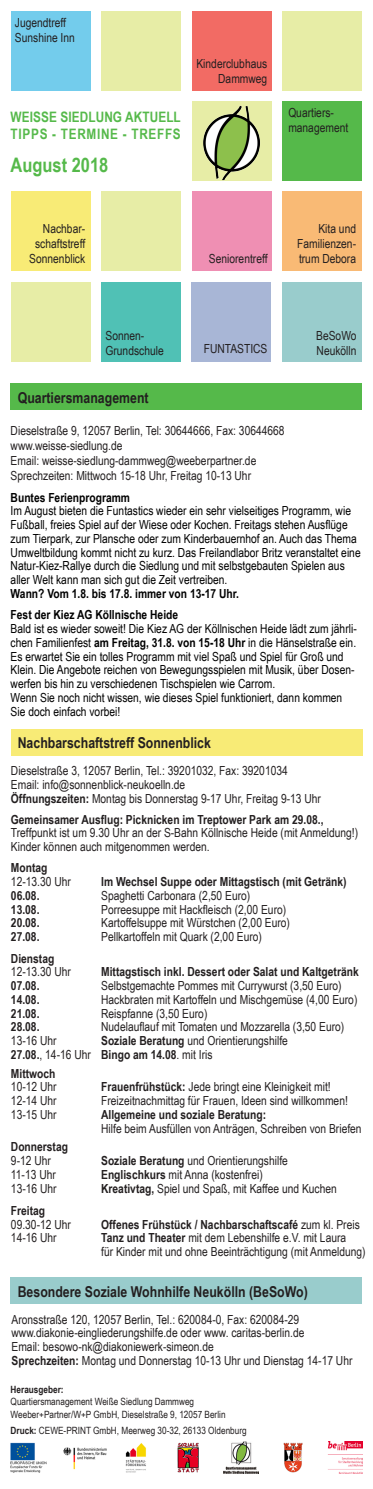
<style>
.page{position:relative;width:373px;height:1489px;background:#fff}
.page>*{position:absolute;margin:0;border:0;box-sizing:border-box;transform-origin:0 0}
.t1{font:700 20px "Arial Narrow";color:#55b94a}
.t2{font:700 15px "Arial Narrow";color:#231f20}
.t3{font:700 14.38px "Arial Narrow";letter-spacing:.005em;color:#55b94a}
.t4{font:700 14.38px "Arial Narrow";letter-spacing:.05em;color:#55b94a}
.t5{font:12.5px/15px "Arial Narrow";color:#231f20}
.t6{font:12.5px/13.8px "Arial Narrow";color:#000}
.t7{font:700 12.5px "Arial Narrow";color:#231f20}
.t8{font:700 12.5px "Arial Narrow";color:#000}
.t9{font:10px "Arial Narrow";color:#231f20}
.t10{font:700 10px "Arial Narrow";color:#231f20}
.s1{font-weight:700}
.s2{font-weight:400}
</style>
<div class="page">
<div style="left:11px;top:11px;width:79px;height:79px;background:#73ccec"></div>
<div style="left:191px;top:11px;width:80px;height:79px;background:#f26b64"></div>
<div style="left:101px;top:11px;width:80px;height:79px;background:#e7eda6"></div>
<div style="left:282px;top:11px;width:79px;height:79px;background:#e7eda6"></div>
<div style="left:282px;top:191px;width:79px;height:80px;background:#f9ba75"></div>
<div style="left:11px;top:191px;width:79px;height:80px;background:#f8eb76"></div>
<div style="left:101px;top:191px;width:80px;height:80px;background:#e7eda6"></div>
<div style="left:11px;top:282px;width:79px;height:79px;background:#e7eda6"></div>
<div style="left:282px;top:282px;width:79px;height:79px;background:#9cc"></div>
<div style="left:191px;top:191px;width:80px;height:80px;background:#ef8fb3"></div>
<div style="left:101px;top:282px;width:80px;height:79px;background:#50c1b5"></div>
<div style="left:282px;top:101px;width:79px;height:80px;background:#55b94a"></div>
<img style="left:192px;top:101px;width:79px;height:80px">
<div style="left:191px;top:282px;width:80px;height:79px;background:#a8b6d6"></div>
<img style="left:11px;top:1441px;width:350px;height:32px">
<img style="left:223px;top:1441px;width:35px;height:32px">
<img style="left:58px;top:1441px;width:51px;height:32px">
<div style="left:11px;top:729px;width:351px;height:26px;background:#f8eb76"></div>
<div style="left:11px;top:383px;width:350px;height:26px;background:#55b94a"></div>
<div style="left:11px;top:1276px;width:350px;height:27px;background:#9cc"></div>
<p class="t5" style="left:15px;top:14px;width:53px">Jugendtreff</p>
<p class="t5" style="left:15px;top:29px;width:61px">Sunshine Inn</p>
<p class="t3" style="left:11px;top:106px;width:171px">WEISSE SIEDLUNG AKTUELL</p>
<p class="t4" style="left:11px;top:123px;width:171px">TIPPS - TERMINE - TREFFS</p>
<p class="t1" style="left:11px;top:150px;width:99px">August 2018</p>
<p class="t5" style="left:196px;top:56px;width:72px">Kinderclubhaus</p>
<p class="t5" style="left:218px;top:71px;width:50px">Dammweg</p>
<p class="t5" style="left:43px;top:221px;width:44px">Nachbar-</p>
<p class="t5" style="left:35px;top:236px;width:51px">schaftstreff</p>
<p class="t5" style="left:29px;top:251px;width:57px">Sonnenblick</p>
<p class="t5" style="left:208px;top:251px;width:60px">Seniorentreff</p>
<p class="t5" style="left:288px;top:105px;width:47px">Quartiers-</p>
<p class="t5" style="left:288px;top:120px;width:61px">management</p>
<p class="t5" style="left:318px;top:221px;width:39px">Kita und</p>
<p class="t5" style="left:297px;top:236px;width:60px">Familienzen&shy;trum Debora</p>
<p class="t5" style="left:105px;top:327px;width:40px">Sonnen-</p>
<p class="t5" style="left:105px;top:342px;width:60px">Grundschule</p>
<p class="t2" style="left:18px;top:386px;width:132px">Quartiersmanagement</p>
<p class="t5" style="left:315px;top:327px;width:42px">BeSoWo</p>
<p class="t5" style="left:203px;top:341px;width:65px">FUNTASTICS</p>
<p class="t5" style="left:316px;top:342px;width:41px">Neukölln</p>
<p class="t5" style="left:11px;top:423px;width:275px">Dieselstraße 9, 12057 Berlin, Tel: 30644666, Fax: 30644668</p>
<p class="t5" style="left:11px;top:438px;width:113px">www.weisse-siedlung.de</p>
<p class="t5" style="left:11px;top:453px;width:247px">Email: weisse-siedlung-dammweg@weeberpartner.de</p>
<p class="t5" style="left:11px;top:468px;width:241px">Sprechzeiten: Mittwoch 15-18 Uhr, Freitag 10-13 Uhr</p>
<p class="t8" style="left:11px;top:488px;width:121px">Buntes Ferienprogramm</p>
<p class="t6" style="left:11px;top:503px;width:351px">Im August bieten die Funtastics wieder ein sehr vielseitiges Programm, wie Fußball, freies Spiel auf der Wiese oder Kochen. Freitags stehen Ausflüge zum Tierpark, zur Plansche oder zum Kinderbauernhof an. Auch das Thema Umweltbildung kommt nicht zu kurz. Das Freilandlabor Britz veranstaltet eine Natur-Kiez-Rallye durch die Siedlung und mit selbstgebauten Spielen aus aller Welt kann man sich gut die Zeit vertreiben.</p>
<p class="t8" style="left:11px;top:584px;width:229px">Wann? Vom 1.8. bis 17.8. immer von 13-17 Uhr.</p>
<p class="t8" style="left:11px;top:605px;width:169px">Fest der Kiez AG Köllnische Heide</p>
<p class="t6" style="left:11px;top:621px;width:347px">Bald ist es wieder soweit! Die Kiez AG der Köllnischen Heide lädt zum jährli&shy;chen Familienfest <span class="s1">am Freitag, 31.8. von 15-18 Uhr</span> in die Hänselstraße ein.</p>
<p class="t6" style="left:11px;top:648px;width:344px">Es erwartet Sie ein tolles Programm mit viel Spaß und Spiel für Groß und<br>Klein. Die Angebote reichen von Bewegungsspielen mit Musik, über Dosen&shy;werfen bis hin zu verschiedenen Tischspielen wie Carrom.</p>
<p class="t6" style="left:11px;top:690px;width:332px">Wenn Sie noch nicht wissen, wie dieses Spiel funktioniert, dann kommen</p>
<p class="t6" style="left:11px;top:703px;width:111px">Sie doch einfach vorbei!</p>
<p class="t2" style="left:18px;top:731px;width:194px">Nachbarschaftstreff Sonnenblick</p>
<p class="t5" style="left:11px;top:763px;width:278px">Dieselstraße 3, 12057 Berlin, Tel.: 39201032, Fax: 39201034</p>
<p class="t5" style="left:11px;top:777px;width:311px;line-height:13.8px">Email: info@sonnenblick-neukoelln.de<br><span class="s1">Öffnungszeiten:</span> Montag bis Donnerstag 9-17 Uhr, Freitag 9-13 Uhr</p>
<p class="t7" style="left:11px;top:809px;width:313px">Gemeinsamer Ausflug: Picknicken im Treptower Park am 29.08.,</p>
<p class="t5" style="left:11px;top:825px;width:348px">Treffpunkt ist um 9.30 Uhr an der S-Bahn Köllnische Heide (mit Anmeldung!)</p>
<p class="t5" style="left:11px;top:838px;width:200px">Kinder können auch mitgenommen werden.</p>
<p class="t7" style="left:11px;top:858px;width:38px">Montag</p>
<p class="t5" style="left:11px;top:873px;width:61px">12-13.30 Uhr</p>
<p class="t7" style="left:101px;top:872px;width:246px">Im Wechsel Suppe oder Mittagstisch (mit Getränk)</p>
<p class="t7" style="left:11px;top:886px;width:30px">06.08.</p>
<p class="t5" style="left:101px;top:887px;width:150px">Spaghetti Carbonara (2,50 Euro)</p>
<p class="t7" style="left:11px;top:899px;width:30px">13.08.</p>
<p class="t5" style="left:101px;top:901px;width:186px">Porreesuppe mit Hackfleisch (2,00 Euro)</p>
<p class="t7" style="left:11px;top:913px;width:30px">20.08.</p>
<p class="t5" style="left:101px;top:915px;width:190px">Kartoffelsuppe mit Würstchen (2,00 Euro)</p>
<p class="t7" style="left:11px;top:927px;width:30px">27.08.</p>
<p class="t5" style="left:101px;top:928px;width:162px">Pellkartoffeln mit Quark (2,00 Euro)</p>
<p class="t7" style="left:11px;top:948px;width:45px">Dienstag</p>
<p class="t5" style="left:11px;top:963px;width:61px">12-13.30 Uhr</p>
<p class="t7" style="left:101px;top:962px;width:258px">Mittagstisch inkl. Dessert oder Salat und Kaltgetränk</p>
<p class="t7" style="left:11px;top:976px;width:30px">07.08.</p>
<p class="t5" style="left:101px;top:977px;width:241px">Selbstgemachte Pommes mit Currywurst (3,50 Euro)</p>
<p class="t7" style="left:11px;top:989px;width:30px">14.08.</p>
<p class="t5" style="left:101px;top:991px;width:257px">Hackbraten mit Kartoffeln und Mischgemüse (4,00 Euro)</p>
<p class="t7" style="left:11px;top:1003px;width:30px">21.08.</p>
<p class="t5" style="left:101px;top:1005px;width:107px">Reispfanne (3,50 Euro)</p>
<p class="t7" style="left:11px;top:1017px;width:30px">28.08.</p>
<p class="t5" style="left:101px;top:1018px;width:244px">Nudelauflauf mit Tomaten und Mozzarella (3,50 Euro)</p>
<p class="t5" style="left:11px;top:1032px;width:47px">13-16 Uhr</p>
<p class="t5" style="left:101px;top:1032px;width:188px"><span class="s1">Soziale Beratung</span> und Orientierungshilfe</p>
<p class="t7" style="left:11px;top:1044px;width:203px">27.08.<span class="s2">, 14-16 Uhr</span> Bingo am 14.08<span class="s2">. mit Iris</span></p>
<p class="t7" style="left:11px;top:1063px;width:46px">Mittwoch</p>
<p class="t5" style="left:11px;top:1078px;width:47px">10-12 Uhr</p>
<p class="t5" style="left:101px;top:1078px;width:230px"><span class="s1">Frauenfrühstück:</span> Jede bringt eine Kleinigkeit mit!</p>
<p class="t5" style="left:11px;top:1092px;width:47px">12-14 Uhr</p>
<p class="t5" style="left:101px;top:1092px;width:248px">Freizeitnachmittag für Frauen, Ideen sind willkommen!</p>
<p class="t5" style="left:11px;top:1106px;width:47px">13-15 Uhr</p>
<p class="t7" style="left:101px;top:1104px;width:166px">Allgemeine und soziale Beratung:</p>
<p class="t5" style="left:101px;top:1120px;width:261px">Hilfe beim Ausfüllen von Anträgen, Schreiben von Briefen</p>
<p class="t7" style="left:11px;top:1137px;width:58px">Donnerstag</p>
<p class="t5" style="left:11px;top:1152px;width:41px">9-12 Uhr</p>
<p class="t5" style="left:101px;top:1152px;width:188px"><span class="s1">Soziale Beratung</span> und Orientierungshilfe</p>
<p class="t5" style="left:11px;top:1166px;width:46px">11-13 Uhr</p>
<p class="t5" style="left:101px;top:1166px;width:163px"><span class="s1">Englischkurs</span> mit Anna (kostenfrei)</p>
<p class="t5" style="left:11px;top:1180px;width:47px">13-16 Uhr</p>
<p class="t5" style="left:101px;top:1180px;width:237px"><span class="s1">Kreativtag,</span> Spiel und Spaß, mit Kaffee und Kuchen</p>
<p class="t7" style="left:11px;top:1200px;width:36px">Freitag</p>
<p class="t5" style="left:11px;top:1216px;width:61px">09.30-12 Uhr</p>
<p class="t7" style="left:101px;top:1214px;width:260px">Offenes Frühstück / Nachbarschaftscafé <span class="s2">zum kl. Preis</span></p>
<p class="t5" style="left:11px;top:1229px;width:47px">14-16 Uhr</p>
<p class="t5" style="left:101px;top:1229px;width:246px"><span class="s1">Tanz und Theater</span> mit dem Lebenshilfe e.V. mit Laura</p>
<p class="t5" style="left:101px;top:1243px;width:265px">für Kinder mit und ohne Beeinträchtigung (mit Anmeldung)</p>
<p class="t2" style="left:18px;top:1279px;width:291px">Besondere Soziale Wohnhilfe Neukölln (BeSoWo)</p>
<p class="t5" style="left:12px;top:1310px;width:289px">Aronsstraße 120, 12057 Berlin, Tel.: 620084-0, Fax: 620084-29</p>
<p class="t5" style="left:12px;top:1324px;width:294px">www.diakonie-eingliederungshilfe.de oder www. caritas-berlin.de</p>
<p class="t5" style="left:12px;top:1338px;width:203px">Email: besowo-nk@diakoniewerk-simeon.de</p>
<p class="t5" style="left:12px;top:1352px;width:342px"><span class="s1">Sprechzeiten:</span> Montag und Donnerstag 10-13 Uhr und Dienstag 14-17 Uhr</p>
<p class="t10" style="left:11px;top:1382px;width:54px">Herausgeber:</p>
<p class="t9" style="left:11px;top:1394px;width:185px">Quartiersmanagement Weiße Siedlung Dammweg</p>
<p class="t9" style="left:11px;top:1406px;width:216px">Weeber+Partner/W+P GmbH, Dieselstraße 9, 12057 Berlin</p>
<p class="t9" style="left:11px;top:1423px;width:237px"><span class="s1">Druck:</span> CEWE-PRINT GmbH, Meerweg 30-32, 26133 Oldenburg</p>
</div>
